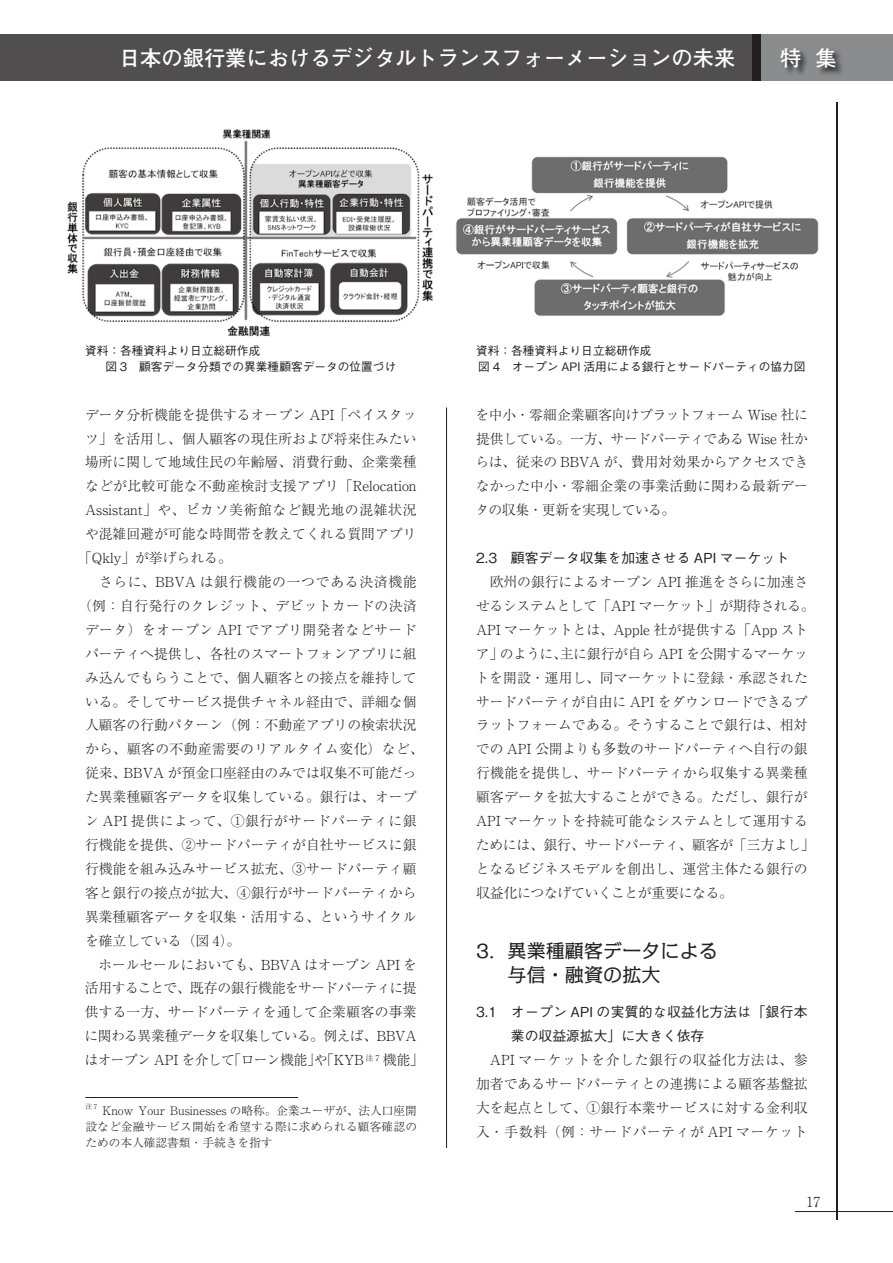
<style>
.page{position:relative;width:893px;height:1263px;background:#fff}
.page>*{position:absolute;margin:0;border:0;box-sizing:border-box;transform-origin:0 0}
.t1{font:21.3px "Futo Go B101 Pro Bold 90 msp RKSJ H";color:#fff}
.t2{font:19.2px/23.9px "Kakumin Pro Regular 90 msp RKSJ H";color:#231f20}
.t3{font:13.8px/23.9px "Ryumin Pro Light 90 msp RKSJ H";color:#231f20;text-align:justify}
.t4{font:13.8px "Ryumin Pro Light 90 msp RKSJ H";letter-spacing:.025em;color:#231f20}
.t5{font:13.8px "Ryumin Pro Light 90 msp RKSJ H";letter-spacing:-.04em;color:#231f20}
.t6{font:13.8px "Ryumin Pro Light 90 msp RKSJ H";letter-spacing:.035em;color:#231f20}
.t7{font:13.8px/23.9px "Gothic BBB Pro Medium 90 msp RKSJ H";letter-spacing:.02em;color:#231f20}
.t8{font:13.8px "Ryumin Pro Light 90 msp RKSJ H";letter-spacing:.045em;color:#231f20}
.t9{font:13.8px "Ryumin Pro Light 90 msp RKSJ H";letter-spacing:-.045em;color:#231f20}
.t10{font:13.8px "Gothic BBB Pro Medium 90 msp RKSJ H";color:#231f20}
.t11{font:13.8px "Ryumin Pro Light 90 msp RKSJ H";letter-spacing:.05em;color:#231f20}
.t12{font:11.7px/15.9px "Gothic BBB Pro Medium 90 msp RKSJ H";color:#231f20}
.t13{font:11.7px/15.9px "Ryumin Pro Light 90 msp RKSJ H";letter-spacing:.015em;color:#231f20;text-align:justify}
.t14{font:6.75px "Ryumin Pro Light 90 msp RKSJ H";color:#231f20}
</style>
<div class="page">
<div style="left:0;top:34px;width:893px;height:47px;background:#504e4e"></div>
<hr style="left:837px;top:102px;width:1px;height:1118px;background:#231f20">
<div style="left:752px;top:34px;width:141px;height:47px;background:#8a8c8e"></div>
<div style="left:752px;top:34px;width:9px;height:47px;background:#231f20"></div>
<img style="left:782px;top:50px;width:60px;height:24px">
<hr style="left:446px;top:407px;width:1px;height:741px;background:#231f20">
<hr style="left:85px;top:1097px;width:213px;height:1px;background:#231f20">
<img style="left:67px;top:129px;width:366px;height:207px">
<img style="left:456px;top:156px;width:363px;height:160px">
<hr style="left:795px;top:1211px;width:98px;height:1px;background:#231f20">
<h1 class="t1" style="left:119px;top:50px;width:618px">日本の銀行業におけるデジタルトランスフォーメーションの未来</h1>
<h1 class="t1" style="left:780px;top:50px;width:58px">特 集</h1>
<p class="t12" style="left:105px;top:344px;width:292px;text-indent:-20px">資料：各種資料より日立総研作成<br>図 3　顧客データ分類での異業種顧客データの位置づけ</p>
<p class="t12" style="left:476px;top:344px;width:331px">資料：各種資料より日立総研作成<br>図 4　オープン API 活用による銀行とサードパーティの協力図</p>
<p class="t3" style="left:85px;top:404px;width:333px">データ分析機能を提供するオープン API「ペイスタッ</p>
<p class="t3" style="left:85px;top:428px;width:333px">ツ」を活用し、個人顧客の現住所および将来住みたい</p>
<p class="t3" style="left:85px;top:452px;width:333px">場所に関して地域住民の年齢層、消費行動、企業業種</p>
<p class="t4" style="left:85px;top:481px;width:333px">などが比較可能な不動産検討支援アプリ「Relocation</p>
<p class="t8" style="left:85px;top:505px;width:333px">Assistant」や、ピカソ美術館など観光地の混雑状況</p>
<p class="t3" style="left:85px;top:524px;width:333px">や混雑回避が可能な時間帯を教えてくれる質問アプリ</p>
<p class="t3" style="left:78px;top:548px;width:155px">「Qkly」が挙げられる。</p>
<p class="t11" style="left:99px;top:577px;width:319px">さらに、BBVA は銀行機能の一つである決済機能</p>
<p class="t4" style="left:78px;top:601px;width:340px">（例：自行発行のクレジット、デビットカードの決済</p>
<p class="t6" style="left:85px;top:624px;width:333px">データ）をオープン API でアプリ開発者などサード</p>
<p class="t3" style="left:85px;top:643px;width:333px">パーティへ提供し、各社のスマートフォンアプリに組</p>
<p class="t3" style="left:85px;top:667px;width:333px">み込んでもらうことで、個人顧客との接点を維持して</p>
<p class="t3" style="left:85px;top:691px;width:333px">いる。そしてサービス提供チャネル経由で、詳細な個</p>
<p class="t3" style="left:85px;top:715px;width:333px">人顧客の行動パターン（例：不動産アプリの検索状況</p>
<p class="t4" style="left:85px;top:744px;width:340px">から、顧客の不動産需要のリアルタイム変化）など、</p>
<p class="t3" style="left:85px;top:763px;width:333px">従来、BBVA が預金口座経由のみでは収集不可能だっ</p>
<p class="t3" style="left:85px;top:787px;width:333px">た異業種顧客データを収集している。銀行は、オープ</p>
<p class="t6" style="left:85px;top:816px;width:333px">ン API 提供によって、①銀行がサードパーティに銀</p>
<p class="t3" style="left:85px;top:835px;width:333px">行機能を提供、②サードパーティが自社サービスに銀</p>
<p class="t3" style="left:85px;top:859px;width:333px">行機能を組み込みサービス拡充、③サードパーティ顧</p>
<p class="t3" style="left:85px;top:883px;width:333px">客と銀行の接点が拡大、④銀行がサードパーティから</p>
<p class="t3" style="left:85px;top:907px;width:333px">異業種顧客データを収集・活用する、というサイクル</p>
<p class="t3" style="left:85px;top:930px;width:157px">を確立している（図 4）。</p>
<p class="t3" style="left:98px;top:954px;width:320px">ホールセールにおいても、BBVA はオープン API を</p>
<p class="t5" style="left:85px;top:983px;width:333px">活用することで、既存の銀行機能をサードパーティに提</p>
<p class="t3" style="left:85px;top:1002px;width:333px">供する一方、サードパーティを通して企業顧客の事業</p>
<p class="t9" style="left:85px;top:1031px;width:334px">に関わる異業種データを収集している。例えば、BBVA</p>
<p class="t5" style="left:85px;top:1055px;width:341px">はオープン API を介して「ローン機能」や「KYB <sup>注</sup> <sup>7</sup> 機能」</p>
<p class="t14" style="left:85px;top:1104px;width:13px">注 7</p>
<p class="t13" style="left:85px;top:1104px;width:333px;text-indent:17px">Know Your Businesses の略称。企業ユーザが、法人口座開設など金融サービス開始を希望する際に求められる顧客確認のための本人確認書類・手続きを指す</p>
<p class="t3" style="left:475px;top:404px;width:334px">を中小・零細企業顧客向けプラットフォーム Wise 社に提供している。一方、サードパーティである Wise 社からは、従来の BBVA が、費用対効果からアクセスできなかった中小・零細企業の事業活動に関わる最新データの収集・更新を実現している。</p>
<p class="t10" style="left:476px;top:553px;width:314px">2.3　 顧客データ収集を加速させる API マーケット</p>
<p class="t3" style="left:476px;top:572px;width:341px;text-align:left;text-indent:14px">欧州の銀行によるオープン API 推進をさらに加速させるシステムとして「API マーケット」が期待される。<br>API マーケットとは、Apple 社が提供する「App ストア」のように、主に銀行が自ら API を公開するマーケットを開設・運用し、同マーケットに登録・承認されたサードパーティが自由に API をダウンロードできるプラットフォームである。そうすることで銀行は、相対での API 公開よりも多数のサードパーティへ自行の銀行機能を提供し、サードパーティから収集する異業種顧客データを拡大することができる。ただし、銀行が<br>API マーケットを持続可能なシステムとして運用するためには、銀行、サードパーティ、顧客が「三方よし」となるビジネスモデルを創出し、運営主体たる銀行の収益化につなげていくことが重要になる。</p>
<h2 class="t2" style="left:508px;top:941px;width:212px;text-indent:-31px">3. 異業種顧客データによる与信・融資の拡大</h2>
<p class="t7" style="left:511px;top:1002px;width:298px;text-indent:-35px">3.1　 オープン API の実質的な収益化方法は「銀行本業の収益源拡大」に大きく依存</p>
<p class="t3" style="left:476px;top:1050px;width:333px;text-indent:14px">API マーケットを介した銀行の収益化方法は、参加者であるサードパーティとの連携による顧客基盤拡大を起点として、①銀行本業サービスに対する金利収入・手数料（例：サードパーティが API マーケット</p>
<p class="t3" style="left:806px;top:1191px;width:15px">17</p>
</div>
